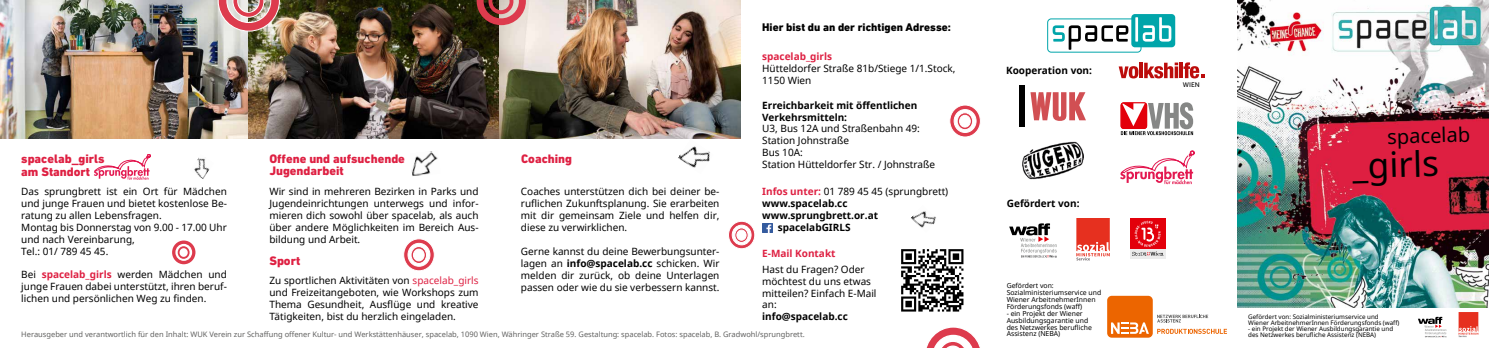
<style>
.page{position:relative;width:1489px;height:348px;background:#fff}
.page>*{position:absolute;margin:0;border:0;box-sizing:border-box;transform-origin:0 0}
.t1{font:35px "Noto Sans";color:#000}
.t2{font:20px "Noto Sans";color:#000}
.t3{font:700 12.5px/12.5px "NEBA";color:#de2042}
.t4{font:700 11.25px "NEBA";color:#000}
.t5{font:10px/11.9px "Noto Sans";color:#000;text-align:justify}
.t6{font:700 10px/11.9px "Noto Sans";color:#000}
.t7{font:700 10px "Noto Sans";color:#de2042}
.t8{font:7.5px "Noto Sans";color:#626261}
.t9{font:6.88px/6.9px "Noto Sans";color:#000}
.t10{font:6.62px "Museo Sans 500";color:#000}
.t11{font:6.25px/6.2px "Noto Sans";color:#000}
.s1{font-weight:700;color:#de2042}
.s2{font-weight:700}
.s3{color:#de2042}
</style>
<div class="page">
<img style="left:1237px;top:0;width:251px;height:308px">
<svg style="left:94px;top:154px;width:57px;height:25px"></svg>
<img style="left:0;top:0;width:741px;height:138px">
<img style="left:411px;top:151px;width:27px;height:25px">
<img style="left:194px;top:157px;width:16px;height:22px">
<img style="left:677px;top:138px;width:36px;height:30px">
<svg style="left:762px;top:223px;width:10px;height:9px"></svg>
<img style="left:911px;top:211px;width:25px;height:17px">
<svg style="left:901px;top:249px;width:63px;height:63px"></svg>
<svg style="left:901px;top:249px;width:62px;height:62px"></svg>
<svg style="left:1030px;top:92px;width:55px;height:29px"></svg>
<div style="left:1019px;top:85px;width:5px;height:42px;background:#000"></div>
<svg style="left:1118px;top:66px;width:20px;height:12px"></svg>
<hr style="left:1139px;top:63px;width:3px;height:15px;background:#bc0c0b">
<svg style="left:1144px;top:62px;width:60px;height:16px"></svg>
<img style="left:1022px;top:141px;width:61px;height:39px">
<svg style="left:1120px;top:150px;width:74px;height:34px"></svg>
<svg style="left:1120px;top:102px;width:73px;height:33px"></svg>
<div style="left:1107px;top:295px;width:45px;height:42px;background:#ec6500;border-radius:5px"></div>
<svg style="left:1111px;top:322px;width:37px;height:11px"></svg>
<svg style="left:1157px;top:314px;width:51px;height:8px"></svg>
<svg style="left:1157px;top:328px;width:69px;height:5px"></svg>
<svg style="left:1009px;top:223px;width:47px;height:34px"></svg>
<div style="left:1129px;top:218px;width:36px;height:31px;background:#e3000b"></div>
<svg style="left:1130px;top:249px;width:35px;height:9px"></svg>
<svg style="left:1131px;top:220px;width:32px;height:35px"></svg>
<svg style="left:1076px;top:218px;width:33px;height:42px"></svg>
<svg style="left:1418px;top:316px;width:28px;height:21px"></svg>
<svg style="left:1458px;top:312px;width:20px;height:24px"></svg>
<div style="left:1047px;top:19px;width:94px;height:33px;border:1px solid #00a5aa;border-radius:4px"></div>
<div style="left:1131px;top:14px;width:44px;height:33px;background:#00a5aa;border-radius:4px"></div>
<svg style="left:1052px;top:25px;width:76px;height:25px"></svg>
<hr style="left:1135px;top:17px;width:2px;height:25px;background:#fff">
<svg style="left:1142px;top:17px;width:29px;height:25px"></svg>
<svg style="left:949px;top:105px;width:31px;height:32px"></svg>
<svg style="left:927px;top:327px;width:53px;height:20px"></svg>
<svg style="left:728px;top:221px;width:27px;height:27px"></svg>
<svg style="left:403px;top:238px;width:31px;height:33px"></svg>
<svg style="left:172px;top:240px;width:23px;height:24px"></svg>
<img style="left:217px;top:0;width:70px;height:61px">
<svg style="left:476px;top:0;width:49px;height:25px"></svg>
<p class="t4" style="left:762px;top:20px;width:190px">Hier bist du an der richtigen Adresse:</p>
<p class="t7" style="left:762px;top:49px;width:71px">spacelab_girls</p>
<p class="t5" style="left:762px;top:62px;width:195px">Hütteldorfer Straße 81b/Stiege 1/1.Stock,<br>1150 Wien</p>
<p class="t6" style="left:762px;top:99px;width:157px">Erreichbarkeit mit öffentlichen<br>Verkehrsmitteln:</p>
<p class="t5" style="left:762px;top:122px;width:174px;text-align:left">U3, Bus 12A und Straßenbahn 49:<br>Station Johnstraße<br>Bus 10A:<br>Station Hütteldorfer Str. / Johnstraße</p>
<p class="t5" style="left:762px;top:185px;width:187px"><span class="s1">Infos unter:</span> 01 789 45 45 (sprungbrett)</p>
<p class="t6" style="left:762px;top:197px;width:87px">www.spacelab.cc</p>
<p class="t6" style="left:762px;top:209px;width:117px">www.sprungbrett.or.at</p>
<p class="t6" style="left:777px;top:221px;width:74px">spacelabGIRLS</p>
<p class="t7" style="left:762px;top:246px;width:75px">E-Mail Kontakt</p>
<p class="t5" style="left:762px;top:262px;width:116px;text-align:left">Hast du Fragen? Oder möchtest du uns etwas mitteilen? Einfach E-Mail an:</p>
<p class="t6" style="left:762px;top:310px;width:87px">info@spacelab.cc</p>
<p class="t8" style="left:21px;top:328px;width:785px">Herausgeber und verantwortlich für den Inhalt: WUK Verein zur Schaffung offener Kultur- und Werkstättenhäuser, spacelab, 1090 Wien, Währinger Straße 59. Gestaltung: spacelab. Fotos: spacelab, B. Gradwohl/sprungbrett.</p>
<p class="t3" style="left:269px;top:152px;width:137px">Offene und aufsuchende<br>Jugendarbeit</p>
<p class="t5" style="left:269px;top:185px;width:211px">Wir sind in mehreren Bezirken in Parks und Jugendeinrichtungen unterwegs und infor&shy;mieren dich sowohl über spacelab, als auch über andere Möglichkeiten im Bereich Aus&shy;bildung und Arbeit.</p>
<p class="t3" style="left:521px;top:152px;width:52px">Coaching</p>
<p class="t5" style="left:521px;top:185px;width:200px">Coaches unterstützen dich bei deiner be&shy;ruflichen Zukunftsplanung. Sie erarbeiten mit dir gemeinsam Ziele und helfen dir, diese zu verwirklichen.</p>
<p class="t5" style="left:521px;top:244px;width:200px">Gerne kannst du deine Bewerbungsunter&shy;lagen an <span class="s2">info@spacelab.cc</span> schicken. Wir melden dir zurück, ob deine Unterlagen passen oder wie du sie verbessern kannst.</p>
<p class="t3" style="left:21px;top:152px;width:85px">spacelab_girls am Standort</p>
<p class="t5" style="left:21px;top:185px;width:207px;text-align:left">Das sprungbrett ist ein Ort für Mädchen und junge Frauen und bietet kostenlose Be&shy;ratung zu allen Lebensfragen.<br>Montag bis Donnerstag von 9.00 - 17.00 Uhr und nach Vereinbarung,<br>Tel.: 01/ 789 45 45.</p>
<p class="t5" style="left:21px;top:268px;width:207px">Bei <span class="s1">spacelab_girls</span> werden Mädchen und junge Frauen dabei unterstützt, ihren beruf&shy;lichen und persönlichen Weg zu finden.</p>
<p class="t3" style="left:269px;top:254px;width:32px">Sport</p>
<p class="t5" style="left:269px;top:274px;width:211px">Zu sportlichen Aktivitäten von <span class="s3">spacelab_girls </span>und Freizeitangeboten, wie Workshops zum Thema Gesundheit, Ausflüge und kreative Tätigkeiten, bist du herzlich eingeladen.</p>
<p class="t6" style="left:1006px;top:64px;width:87px">Kooperation von:</p>
<p class="t6" style="left:1006px;top:197px;width:74px">Gefördert von:</p>
<p class="t9" style="left:1006px;top:282px;width:96px">Gefördert von:<br>Sozialministeriumservice und<br>Wiener ArbeitnehmerInnen<br>Förderungsfonds (waff)</p>
<p class="t9" style="left:1006px;top:309px;width:87px">- ein Projekt der Wiener<br>Ausbildungsgarantie und des Netzwerkes berufliche<br>Assistenz (NEBA)</p>
<p class="t10" style="left:1182px;top:81px;width:18px">WIEN</p>
<h2 class="t2" style="left:1387px;top:122px;width:84px;rotate:-1deg">spacelab</h2>
<h1 class="t1" style="left:1351px;top:141px;width:88px;rotate:-2deg">_girls</h1>
<p class="t11" style="left:1248px;top:312px;width:153px">Gefördert von: Sozialministeriumservice und<br>Wiener ArbeitnehmerInnen Förderungsfonds (waff)</p>
<p class="t11" style="left:1248px;top:325px;width:146px">- ein Projekt der Wiener Ausbildungsgarantie und des Netzwerkes berufliche Assistenz (NEBA)</p>
</div>
